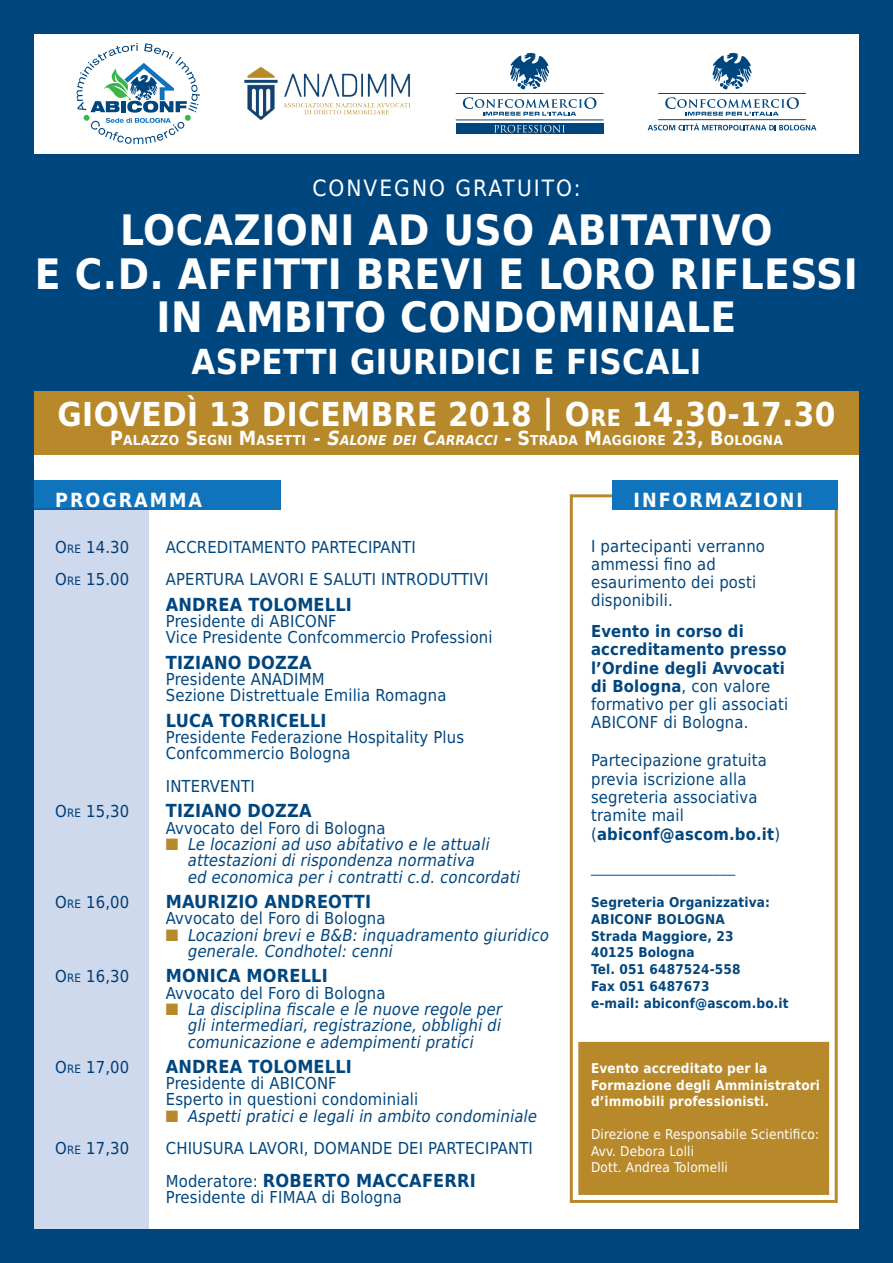
<style>
.page{position:relative;width:893px;height:1263px;background:#00467e}
.page>*{position:absolute;margin:0;border:0;box-sizing:border-box;transform-origin:0 0}
.t1{font:700 42px/43.5px "DejaVu Sans Condensed";letter-spacing:.01em;color:#fff;text-align:center}
.t2{font:700 34.5px "DejaVu Sans Condensed";letter-spacing:.01em;color:#fff}
.t3{font:700 33px "DejaVu Sans Condensed";letter-spacing:.01em;color:#fff}
.t4{font:22.5px "DejaVu Sans Condensed";letter-spacing:.09em;color:#fff}
.t5{font:700 19.5px "DejaVu Sans Condensed";letter-spacing:.1em;color:#fff}
.t6{font:700 18px "DejaVu Sans Condensed";letter-spacing:.01em;color:#00467e}
.t7{font:16.5px/18.3px "DejaVu Sans Condensed";letter-spacing:.01em;color:#00467e}
.t8{font:italic 16.5px/16.4px "DejaVu Sans Condensed";color:#00467e}
.t9{font:700 16.5px/18.3px "DejaVu Sans Condensed";letter-spacing:.01em;color:#00467e}
.t10{font:16.5px "DejaVu Sans Condensed";color:#1074bc}
.t11{font:700 13.65px "DejaVu Sans Condensed";letter-spacing:.015em;color:#fff}
.t12{font:700 13.5px/16.8px "DejaVu Sans Condensed";letter-spacing:.01em;color:#00467e}
.t13{font:700 13.5px/16.5px "DejaVu Sans Condensed";letter-spacing:.01em;color:#fff}
.t14{font:13.5px/16.5px "DejaVu Sans Condensed";letter-spacing:.01em;color:#fff}
.s1{font-size:23.1px}
.s2{font-size:19.5px}
.s3{font-style:italic;font-size:19.5px}
.s4{font-style:italic}
.s5{font-style:inherit}
.s6{font-size:11.55px}
.s7{color:#b7892a}
.s8{font-weight:400;font-size:16.5px}
.s9{font-weight:400}
.s10{font-weight:700}
</style>
<div class="page">
<div style="left:34px;top:34px;width:825px;height:119px;background:#fff"></div>
<div style="left:34px;top:448px;width:825px;height:781px;background:#fff"></div>
<div style="left:34px;top:391px;width:825px;height:64px;background:#b7892a"></div>
<div style="left:34px;top:480px;width:247px;height:30px;background:#1074bc"></div>
<div style="left:570px;top:494px;width:268px;height:709px;border:3px solid #b7892a"></div>
<div style="left:612px;top:480px;width:226px;height:30px;background:#1074bc"></div>
<svg style="left:77px;top:43px;width:123px;height:101px"></svg>
<img style="left:244px;top:66px;width:166px;height:55px">
<div style="left:456px;top:123px;width:147px;height:11px;background:#00467e"></div>
<svg style="left:510px;top:53px;width:40px;height:37px"></svg>
<svg style="left:463px;top:97px;width:133px;height:19px"></svg>
<hr style="left:456px;top:93px;width:147px;height:1px;background:#00467e">
<hr style="left:456px;top:120px;width:147px;height:1px;background:#00467e">
<svg style="left:494px;top:125px;width:71px;height:8px"></svg>
<svg style="left:712px;top:53px;width:40px;height:37px"></svg>
<svg style="left:665px;top:97px;width:134px;height:19px"></svg>
<hr style="left:658px;top:93px;width:148px;height:1px;background:#00467e">
<hr style="left:658px;top:119px;width:148px;height:1px;background:#00467e">
<svg style="left:648px;top:123px;width:168px;height:7px"></svg>
<div style="left:578px;top:1042px;width:251px;height:153px;background:#b7892a"></div>
<div style="left:34px;top:508px;width:115px;height:721px;background:#cfd9ed"></div>
<h3 class="t4" style="left:312px;top:169px;width:270px">CONVEGNO GRATUITO:</h3>
<h1 class="t1" style="left:35px;top:207px;width:824px">LOCAZIONI AD USO ABITATIVO<br>E C.D. AFFITTI BREVI E LORO RIFLESSI<br>IN AMBITO CONDOMINIALE</h1>
<h2 class="t2" style="left:191px;top:334px;width:511px">ASPETTI GIURIDICI E FISCALI</h2>
<h3 class="t3" style="left:58px;top:387px;width:779px">GIOVEDÌ 13 DICEMBRE 2018 | O<span class="s1">RE</span> 14.30-17.30</h3>
<p class="t11" style="left:110px;top:429px;width:674px"><span class="s2">P</span>ALAZZO <span class="s2">S</span>EGNI <span class="s2">M</span>ASETTI <span class="s3">-S</span><span class="s4">ALONE DEI</span> <span class="s3">C</span><span class="s4">ARRACCI</span> <span class="s3">-</span><span class="s2">S</span>TRADA <span class="s2">M</span>AGGIORE <span class="s2">23, B</span>OLOGNA</p>
<p class="t5" style="left:55px;top:484px;width:148px">PROGRAMMA</p>
<p class="t7" style="left:55px;top:537px;width:75px"><span class="s5">O</span><span class="s6">RE</span> 14.30</p>
<p class="t7" style="left:166px;top:537px;width:251px">ACCREDITAMENTO PARTECIPANTI</p>
<p class="t7" style="left:55px;top:570px;width:75px"><span class="s5">O</span><span class="s6">RE</span> 15.00</p>
<p class="t7" style="left:166px;top:570px;width:324px">APERTURA LAVORI E SALUTI INTRODUTTIVI</p>
<p class="t6" style="left:166px;top:589px;width:188px">ANDREA TOLOMELLI</p>
<p class="t7" style="left:166px;top:612px;width:328px;line-height:16.4px">Presidente di ABICONF<br>Vice Presidente Confcommercio Professioni</p>
<p class="t6" style="left:166px;top:647px;width:147px">TIZIANO DOZZA</p>
<p class="t7" style="left:166px;top:670px;width:282px;line-height:16.4px">Presidente ANADIMM<br>Sezione Distrettuale Emilia Romagna</p>
<p class="t6" style="left:166px;top:705px;width:162px">LUCA TORRICELLI</p>
<p class="t7" style="left:166px;top:728px;width:300px;line-height:16.4px">Presidente Federazione Hospitality Plus<br>Confcommercio Bologna</p>
<p class="t7" style="left:166px;top:776px;width:90px">INTERVENTI</p>
<p class="t7" style="left:55px;top:802px;width:75px"><span class="s5">O</span><span class="s6">RE</span> 15,30</p>
<p class="t6" style="left:166px;top:796px;width:147px">TIZIANO DOZZA</p>
<p class="t7" style="left:166px;top:818px;width:221px">Avvocato del Foro di Bologna</p>
<p class="t8" style="left:187px;top:835px;width:338px;text-indent:-21px"><span class="s7">■</span> Le locazioniad uso abitativo e le attuali attestazionidirispondenza normativa<br>ed economica pericontrattic.d.concordati</p>
<p class="t7" style="left:55px;top:892px;width:75px"><span class="s5">O</span><span class="s6">RE</span> 16,00</p>
<p class="t6" style="left:166px;top:887px;width:207px">MAURIZIO ANDREOTTI</p>
<p class="t7" style="left:166px;top:909px;width:221px">Avvocato del Foro di Bologna</p>
<p class="t8" style="left:187px;top:926px;width:367px;text-indent:-21px"><span class="s7">■</span> Locazionibrevie B&amp;B:inquadramento giuridico generale.Condhotel:cenni</p>
<p class="t7" style="left:55px;top:967px;width:75px"><span class="s5">O</span><span class="s6">RE</span> 16,30</p>
<p class="t6" style="left:166px;top:961px;width:163px">MONICA MORELLI</p>
<p class="t7" style="left:166px;top:983px;width:221px">Avvocato del Foro di Bologna</p>
<p class="t8" style="left:187px;top:1000px;width:320px;text-align:justify;text-indent:-21px"><span class="s7">■</span> La disciplina fiscale e le nuove regole per gliintermediari,registrazione,obblighidi comunicazione e adempimentipratici</p>
<p class="t7" style="left:55px;top:1057px;width:75px"><span class="s5">O</span><span class="s6">RE</span> 17,00</p>
<p class="t6" style="left:166px;top:1052px;width:188px">ANDREA TOLOMELLI</p>
<p class="t7" style="left:166px;top:1075px;width:254px;line-height:16.4px">Presidente di ABICONF<br>Esperto in questioni condominiali</p>
<p class="t8" style="left:166px;top:1107px;width:377px"><span class="s7">■</span> Aspettipraticie legaliin ambito condominiale</p>
<p class="t7" style="left:55px;top:1139px;width:75px"><span class="s5">O</span><span class="s6">RE</span> 17,30</p>
<p class="t7" style="left:166px;top:1139px;width:369px">CHIUSURA LAVORI, DOMANDE DEI PARTECIPANTI</p>
<p class="t6" style="left:166px;top:1166px;width:311px"><span class="s8">Moderatore:</span> ROBERTO MACCAFERRI</p>
<p class="t7" style="left:166px;top:1188px;width:237px">Presidente di FIMAA di Bologna</p>
<p class="t5" style="left:634px;top:484px;width:171px">INFORMAZIONI</p>
<p class="t7" style="left:591px;top:536px;width:175px">I partecipanti verranno ammessi fino ad esaurimento dei posti disponibili.</p>
<p class="t9" style="left:591px;top:621px;width:199px">Evento in corso di accreditamento presso l’Ordine degli Avvocati di Bologna<span class="s9">, con valore formativo per gli associati<br>ABICONF di Bologna.</span></p>
<p class="t7" style="left:591px;top:751px;width:191px">Partecipazione gratuita previa iscrizione alla segreteria associativa tramite mail (<span class="s10">abiconf@ascom.bo.it</span>)</p>
<p class="t10" style="left:591px;top:852px;width:146px">___________________</p>
<p class="t12" style="left:591px;top:893px;width:199px">Segreteria Organizzativa:<br>ABICONF BOLOGNA<br>Strada Maggiore, 23<br>40125 Bologna<br>Tel. 051 6487524-558<br>Fax 051 6487673<br>e-mail: abiconf@ascom.bo.it</p>
<p class="t13" style="left:591px;top:1060px;width:231px">Evento accreditato per la<br>Formazione degli Amministratori d’immobili professionisti.</p>
<p class="t14" style="left:591px;top:1126px;width:230px">Direzione e Responsabile Scientifico:<br>Avv. Debora Lolli<br>Dott. Andrea Tolomelli</p>
</div>
